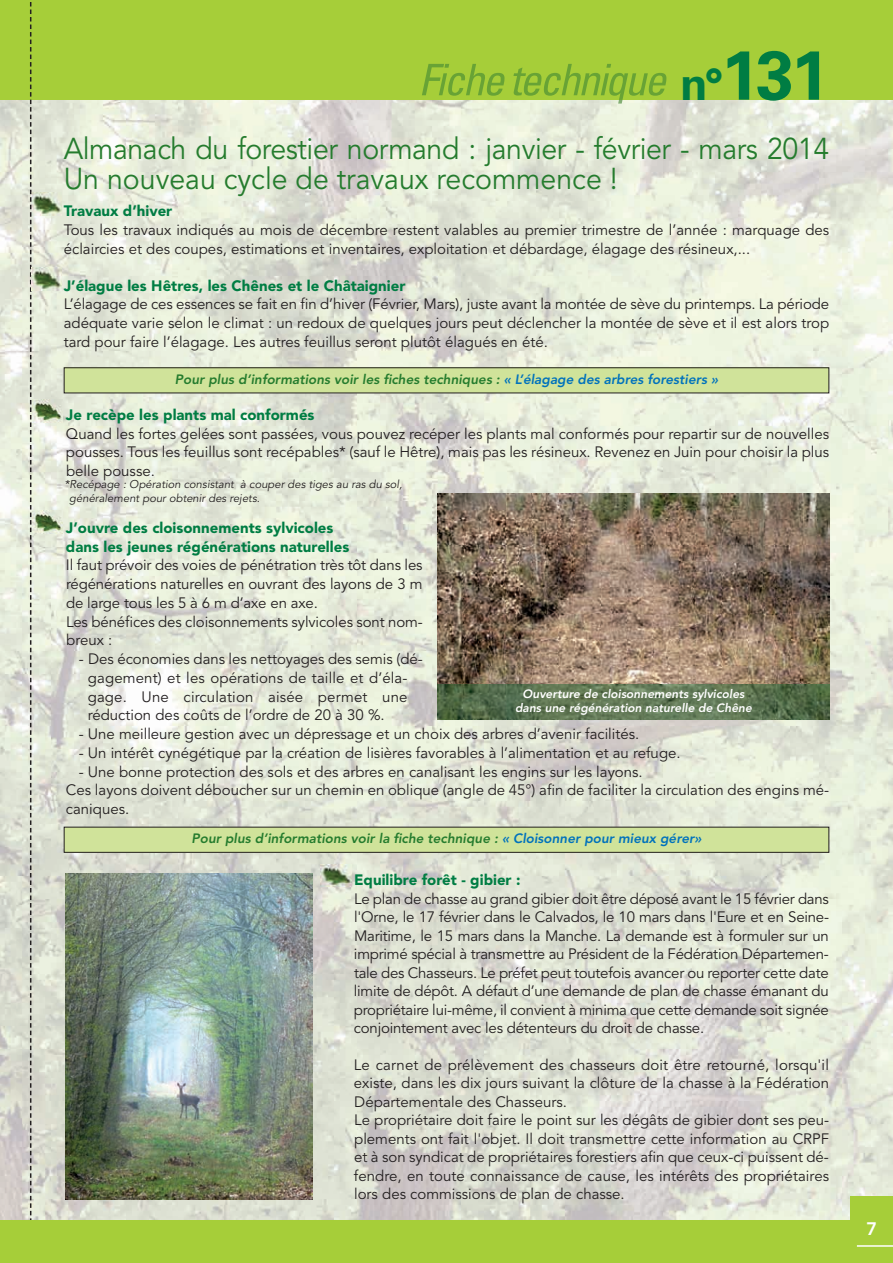
<style>
.page{position:relative;width:893px;height:1263px;background:#fff}
.page>*{position:absolute;margin:0;border:0;box-sizing:border-box;transform-origin:0 0}
.t1{font:700 69px "Univers LT Std";color:#007d43}
.t2{font:30px/30px "Avenir LT Std";letter-spacing:-.015em;color:#257c2e;scale:.95 1}
.t3{font:800 18px "Avenir LT Std";color:#fff}
.t4{font:15px/18.8px "Avenir LT Std";color:#231f20}
.t5{font:900 15px/18.8px "Avenir LT Std";color:#007d43}
.t6{font:italic 800 13.5px "Avenir LT Std";color:#257c2e}
.t7{font:italic 800 12px/13.5px "Avenir LT Std";color:#fff;text-align:center}
.t8{font:italic 11.25px/13.5px "Avenir LT Std";color:#231f20}
.s1{font-size:45px}
.s2{color:#0072bc}
</style>
<div class="page">
<img style="left:0;top:100px;width:893px;height:1120px">
<img style="left:32px;top:399px;width:31px;height:23px">
<div style="left:64px;top:368px;width:765px;height:25px;background:#d0e39a"></div>
<div style="left:64px;top:367px;width:765px;height:26px;border:1px solid #231f20"></div>
<div style="left:0;top:0;width:893px;height:100px;background:#a6ce39"></div>
<svg style="left:618px;top:100px;width:4px;height:4px"></svg>
<img style="left:422px;top:64px;width:245px;height:36px">
<img style="left:32px;top:193px;width:30px;height:22px">
<svg style="left:30px;top:2px;width:1px;height:1218px"></svg>
<div style="left:850px;top:1197px;width:43px;height:63px;background:#a6ce39"></div>
<div style="left:0;top:1220px;width:893px;height:43px;background:#a6ce39"></div>
<hr style="left:857px;top:1245px;width:36px;height:2px;background:#fff">
<img style="left:32px;top:268px;width:30px;height:22px">
<img style="left:32px;top:511px;width:30px;height:22px">
<img style="left:438px;top:494px;width:391px;height:190px">
<div style="left:64px;top:827px;width:765px;height:25px;background:#d0e39a"></div>
<div style="left:64px;top:827px;width:765px;height:26px;border:1px solid #231f20"></div>
<img style="left:65px;top:873px;width:247px;height:326px">
<img style="left:321px;top:864px;width:30px;height:23px">
<img style="left:438px;top:684px;width:391px;height:35px">
<h1 class="t1" style="left:680px;top:50px;width:151px"><span class="s1">n°</span>131</h1>
<h2 class="t2" style="left:64px;top:136px;width:807px">Almanach du forestier normand : janvier - février - mars 2014<br>Un nouveau cycle de travaux recommence !</h2>
<p class="t5" style="left:64px;top:203px;width:110px">Travaux d’hiver</p>
<p class="t4" style="left:64px;top:221px;width:767px">Tous les travaux indiqués au mois de décembre restent valables au premier trimestre de l’année : marquage des éclaircies et des coupes, estimations et inventaires, exploitation et débardage, élagage des résineux,...</p>
<p class="t5" style="left:64px;top:277px;width:343px">J’élague les Hêtres, les Chênes et le Châtaignier</p>
<p class="t4" style="left:64px;top:296px;width:767px;text-align:justify">L’élagage de ces essences se fait en fin d’hiver (Février, Mars), juste avant la montée de sève du printemps. La période adéquate varie selon le climat : un redoux de quelques jours peut déclencher la montée de sève et il est alors trop tard pour faire l’élagage. Les autres feuillus seront plutôt élagués en été.</p>
<p class="t6" style="left:175px;top:374px;width:544px">Pour plus d’informations voir les fiches techniques : <span class="s2">« L’élagage des arbres forestiers »</span></p>
<p class="t5" style="left:66px;top:407px;width:250px">Je recèpe les plants mal conformés</p>
<p class="t4" style="left:66px;top:425px;width:765px;text-align:justify">Quand les fortes gelées sont passées, vous pouvez recéper les plants mal conformés pour repartir sur de nouvelles pousses. Tous les feuillus sont recépables* (sauf le Hêtre), mais pas les résineux. Revenez en Juin pour choisir la plus belle pousse.</p>
<p class="t8" style="left:69px;top:478px;width:335px;text-indent:-5px">*Recépage : Opération consistant à couper des tiges au ras du sol, généralement pour obtenir des rejets.</p>
<p class="t5" style="left:66px;top:519px;width:285px">J’ouvre des cloisonnements sylvicoles dans les jeunes régénérations naturelles</p>
<p class="t4" style="left:66px;top:557px;width:358px">Il faut prévoir des voies de pénétration très tôt dans les régénérations naturelles en ouvrant des layons de 3 m de large tous les 5 à 6 m d’axe en axe.<br>Les bénéfices des cloisonnements sylvicoles sont nom&shy;breux :</p>
<p class="t4" style="left:88px;top:651px;width:337px;text-indent:-9px">- Des économies dans les nettoyages des semis (dé&shy;gagement) et les opérations de taille et d’éla&shy;gage. Une circulation aisée permet une réduction des coûts de l’ordre de 20 à 30 %.</p>
<p class="t4" style="left:79px;top:726px;width:562px">- Une meilleure gestion avec un dépressage et un choix des arbres d’avenir facilités.</p>
<p class="t4" style="left:79px;top:744px;width:603px">- Un intérêt cynégétique par la création de lisières favorables à l’alimentation et au refuge.</p>
<p class="t4" style="left:66px;top:763px;width:765px;text-indent:13px">- Une bonne protection des sols et des arbres en canalisant les engins sur les layons.<br>Ces layons doivent déboucher sur un chemin en oblique (angle de 45°) afin de faciliter la circulation des engins mé&shy;caniques.</p>
<p class="t6" style="left:192px;top:833px;width:511px">Pour plus d’informations voir la fiche technique : <span class="s2">« Cloisonner pour mieux gérer»</span></p>
<p class="t5" style="left:354px;top:872px;width:168px">Equilibre forêt - gibier :</p>
<p class="t4" style="left:354px;top:890px;width:477px;text-align:justify">Le plan de chasse au grand gibier doit être déposé avant le 15 février dans l'Orne, le 17 février dans le Calvados, le 10 mars dans l'Eure et en Seine-Maritime, le 15 mars dans la Manche. La demande est à formuler sur un imprimé spécial à transmettre au Président de la Fédération Départemen&shy;tale des Chasseurs. Le préfet peut toutefois avancer ou reporter cette date limite de dépôt. A défaut d’une demande de plan de chasse émanant du propriétaire lui-même, il convient à minima que cette demande soit signée conjointement avec les détenteurs du droit de chasse.</p>
<p class="t4" style="left:354px;top:1057px;width:477px">Le carnet de prélèvement des chasseurs doit être retourné, lorsqu'il existe, dans les dix jours suivant la clôture de la chasse à la Fédération Départementale des Chasseurs.<br>Le propriétaire doit faire le point sur les dégâts de gibier dont ses peu&shy;plements ont fait l'objet. Il doit transmettre cette information au CRPF et à son syndicat de propriétaires forestiers afin que ceux-ci puissent dé&shy;fendre, en toute connaissance de cause, les intérêts des propriétaires lors des commissions de plan de chasse.</p>
<p class="t7" style="left:515px;top:688px;width:238px">Ouverture de cloisonnements sylvicoles dans une régénération naturelle de Chêne</p>
<p class="t3" style="left:866px;top:1221px;width:12px">7</p>
</div>
